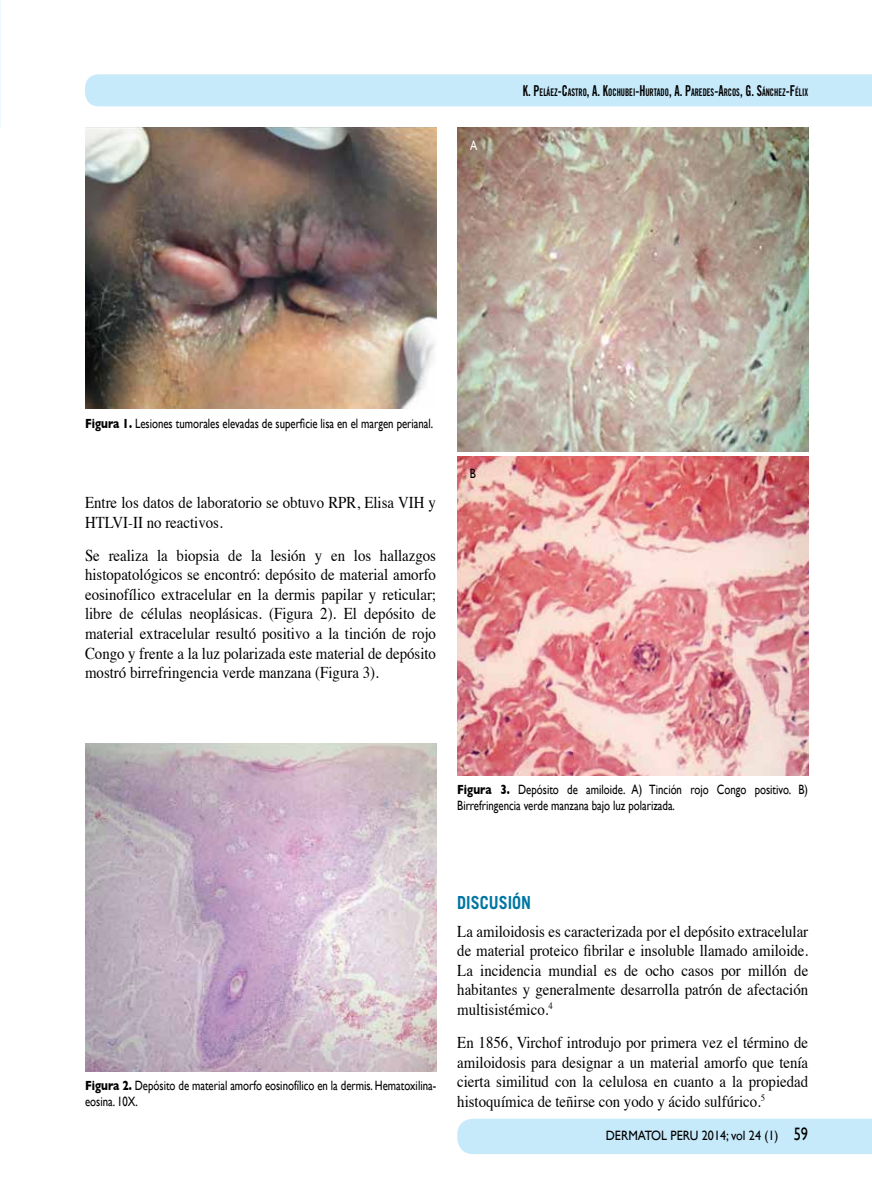
<style>
.page{position:relative;width:872px;height:1191px;background:#fff}
.page>*{position:absolute;margin:0;border:0;box-sizing:border-box;transform-origin:0 0}
.t1{font:700 18px "Trade Gothic";color:#0076a3;scale:.9 1}
.t2{font:16.5px/19.5px "Times";color:#000;text-align:justify;scale:.9 1}
.t3{font:13.5px/16.2px "Gill Sans";color:#000;scale:.8 1}
.t4{font:13.5px "Gill Sans";color:#000;scale:.9 1}
.t5{font:13.5px "Gill Sans";color:#fff;scale:.8 1}
.t6{font:10.5px "Trade Gothic Bold Cond Twenty";color:#000;scale:.8 1}
.s1{font-size:15px}
.s2{font-weight:700}
.s3{font-size:18px}
</style>
<div class="page">
<div style="left:457px;top:1118px;width:415px;height:36px;background:#c7eafb"></div>
<div style="left:85px;top:74px;width:787px;height:32px;background:#c7eafb"></div>
<img style="left:85px;top:128px;width:351px;height:280px">
<img style="left:85px;top:743px;width:351px;height:328px">
<img style="left:457px;top:128px;width:351px;height:323px">
<img style="left:457px;top:456px;width:351px;height:319px">
<p class="t5" style="left:470px;top:137px;width:11px">A</p>
<p class="t6" style="left:523px;top:86px;width:358px"><span class="s1">K. P</span>ELÁEZ<span class="s1">-C</span>ASTRO<span class="s1">, A. K</span>OCHUBEI<span class="s1">-H</span> URTADO<span class="s1">, A. P</span>AREDES<span class="s1">-A</span>RCOS<span class="s1">, G. S</span>ÁNCHEZ<span class="s1">-F</span>ÉLIX</p>
<p class="t3" style="left:85px;top:415px;width:437px"><span class="s2">Figura 1.</span> Lesiones tumorales elevadas de superficie lisa en el margen perianal.</p>
<p class="t2" style="left:85px;top:491px;width:391px">Entre los datos de laboratorio se obtuvo RPR, Elisa VIH y<br>HTLVI-II no reactivos.</p>
<p class="t2" style="left:85px;top:544px;width:391px">Se realiza la biopsia de la lesión y en los hallazgos histopatológicos se encontró: depósito de material amorfo eosinofílico extracelular en la dermis papilar y reticular; libre de células neoplásicas. (Figura 2). El depósito de material extracelular resultó positivo a la tinción de rojo Congo y frente a la luz polarizada este material de depósito mostró birrefringencia verde manzana (Figura 3).</p>
<p class="t3" style="left:470px;top:465px;width:9px">B</p>
<p class="t3" style="left:457px;top:781px;width:440px"><span class="s2">Figura 3.</span> Depósito de amiloide. A) Tinción rojo Congo positivo. B)<br>Birrefringencia verde manzana bajo luz polarizada.</p>
<p class="t3" style="left:85px;top:1077px;width:440px"><span class="s2">Figura 2.</span> Depósito de material amorfo eosinofílico en la dermis. Hematoxilina&shy;eosina. 10X.</p>
<p class="t1" style="left:457px;top:891px;width:84px">DISCUSIÓN</p>
<p class="t2" style="left:457px;top:920px;width:391px">La amiloidosis es caracterizada por el depósito extracelular de material proteico fibrilar e insoluble llamado amiloide.<br>La incidencia mundial es de ocho casos por millón de habitantes y generalmente desarrolla patrón de afectación multisistémico.<sup>4</sup></p>
<p class="t2" style="left:457px;top:1031px;width:391px">En 1856, Virchof introdujo por primera vez el término de amiloidosis para designar a un material amorfo que tenía cierta similitud con la celulosa en cuanto a la propiedad histoquímica de teñirse con yodo y ácido sulfúrico.<sup>5</sup></p>
<p class="t4" style="left:606px;top:1127px;width:226px">Dermatol PERU 2014; vol 24 (1) <span class="s3">59</span></p>
</div>
